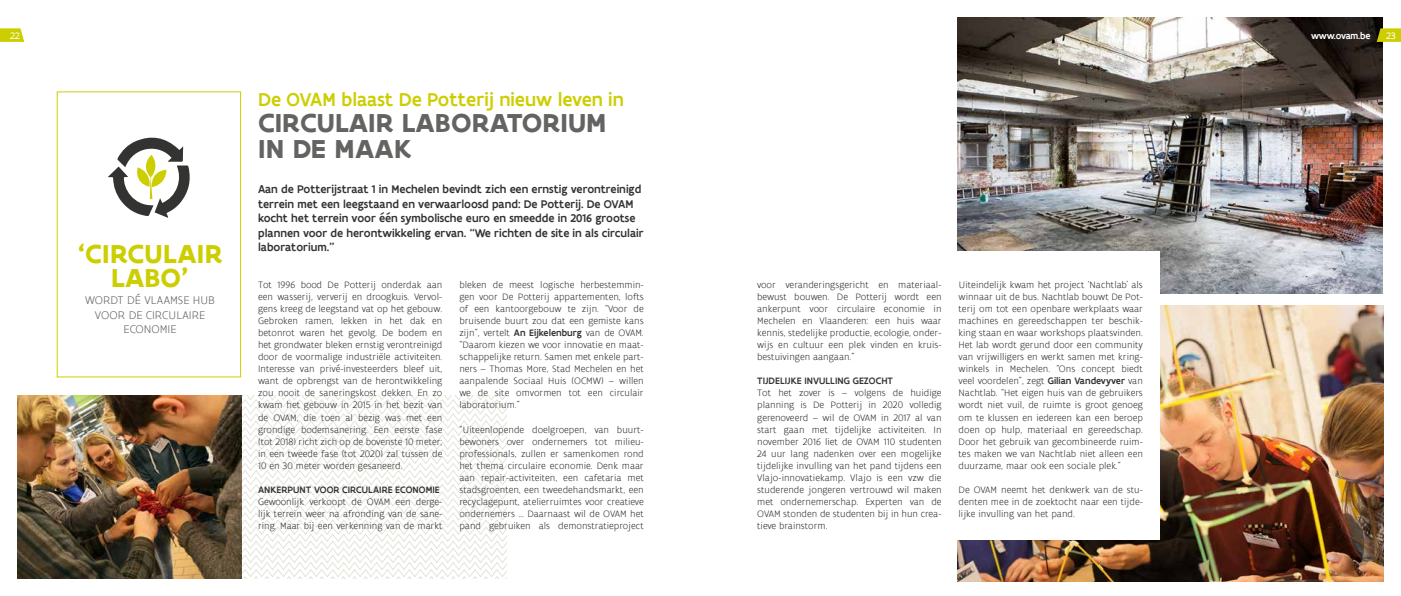
<style>
.page{position:relative;width:1401px;height:596px;background:#fff}
.page>*{position:absolute;margin:0;border:0;box-sizing:border-box;transform-origin:0 0}
.t1{font:700 28px/26px "Flanders Art Sans";letter-spacing:.005em;color:#636462}
.t2{font:700 28px/24px "Flanders Art Sans";letter-spacing:.015em;color:#cdce00;text-align:center}
.t3{font:500 20px "Flanders Art Sans";color:#cdce00}
.t4{font:500 12px/14.4px "Flanders Art Sans";color:#333332}
.t5{font:300 12px/14.4px "Flanders Art Sans";letter-spacing:-.005em;color:#636462;text-align:center}
.t6{font:300 10px/12px "Flanders Art Sans";color:#333332;text-align:justify}
.t7{font:500 10px "Flanders Art Sans";letter-spacing:.005em;color:#333332}
.t8{font:500 10px "Flanders Art Sans";letter-spacing:-.025em;color:#fff}
.t9{font:10px "Flanders Art Sans";color:#fff;scale:1.05 1}
.s1{font-weight:500}
</style>
<div class="page">
<img style="left:17px;top:395px;width:224px;height:183px">
<svg style="left:241px;top:395px;width:265px;height:183px"></svg>
<img style="left:957px;top:17px;width:425px;height:276px">
<svg style="left:0;top:28px;width:24px;height:14px"></svg>
<svg style="left:1376px;top:28px;width:24px;height:14px"></svg>
<img style="left:957px;top:305px;width:426px;height:276px">
<div style="left:738px;top:251px;width:421px;height:288px;background:#fff"></div>
<div style="left:57px;top:91px;width:184px;height:286px;border:1px solid #cdce00"></div>
<svg style="left:108px;top:137px;width:82px;height:81px"></svg>
<p class="t9" style="left:10px;top:30px;width:11px">22</p>
<p class="t8" style="left:1310px;top:29px;width:61px">www.ovam.be</p>
<p class="t9" style="left:1385px;top:30px;width:11px">23</p>
<h1 class="t2" style="left:77px;top:242px;width:147px">‘CIRCULAIR<br>LABO’</h1>
<p class="t5" style="left:85px;top:293px;width:131px">WORDT DÉ VLAAMSE HUB<br>VOOR DE CIRCULAIRE<br>ECONOMIE</p>
<h2 class="t3" style="left:258px;top:87px;width:367px">De OVAM blaast De Potterij nieuw leven in</h2>
<h1 class="t1" style="left:258px;top:110px;width:350px">CIRCULAIR LABORATORIUM<br>IN DE MAAK</h1>
<p class="t4" style="left:258px;top:182px;width:387px">Aan de Potterijstraat 1 in Mechelen bevindt zich een ernstig verontreinigd terrein met een leegstaand en verwaarloosd pand: De Potterij. De OVAM kocht het terrein voor één symbolische euro en smeedde in 2016 grootse plannen voor de herontwikkeling ervan. “We richten de site in als circulair laboratorium.”</p>
<p class="t6" style="left:258px;top:279px;width:186px">Tot 1996 bood De Potterij onderdak aan een wasserij, ververij en droogkuis. Vervol&shy;gens kreeg de leegstand vat op het gebouw.<br>Gebroken ramen, lekken in het dak en betonrot waren het gevolg. De bodem en het grondwater bleken ernstig verontreinigd door de voormalige industriële activiteiten.<br>Interesse van privé-investeerders bleef uit, want de opbrengst van de herontwikkeling zou nooit de saneringskost dekken. En zo kwam het gebouw in 2015 in het bezit van de OVAM, die toen al bezig was met een grondige bodemsanering. Een eerste fase (tot 2018) richt zich op de bovenste 10 meter; in een tweede fase (tot 2020) zal tussen de 10 en 30 meter worden gesaneerd.</p>
<p class="t7" style="left:258px;top:482px;width:183px">ANKERPUNT VOOR CIRCULAIRE ECONOMIE</p>
<p class="t6" style="left:258px;top:495px;width:186px">Gewoonlijk verkoopt de OVAM een derge&shy;lijk terrein weer na afronding van de sane&shy;ring. Maar bij een verkenning van de markt</p>
<p class="t6" style="left:459px;top:279px;width:186px">bleken de meest logische herbestemmin&shy;gen voor De Potterij appartementen, lofts of een kantoorgebouw te zijn. “Voor de bruisende buurt zou dat een gemiste kans zijn”, vertelt <span class="s1">An Eijkelenburg</span> van de OVAM. “Daarom kiezen we voor innovatie en maat&shy;schappelijke return. Samen met enkele part&shy;ners – Thomas More, Stad Mechelen en het aanpalende Sociaal Huis (OCMW) – willen we de site omvormen tot een circulair laboratorium.”</p>
<p class="t6" style="left:459px;top:423px;width:186px">“Uiteenlopende doelgroepen, van buurt&shy;bewoners over ondernemers tot milieu&shy;professionals, zullen er samenkomen rond het thema circulaire economie. Denk maar aan repair-activiteiten, een cafetaria met stadsgroenten, een tweedehandsmarkt, een recyclagepunt, atelierruimtes voor creatieve ondernemers … Daarnaast wil de OVAM het pand gebruiken als demonstratieproject</p>
<p class="t6" style="left:757px;top:279px;width:186px">voor veranderingsgericht en materiaal&shy;bewust bouwen. De Potterij wordt een ankerpunt voor circulaire economie in Mechelen en Vlaanderen: een huis waar kennis, stedelijke productie, ecologie, onder&shy;wijs en cultuur een plek vinden en kruis&shy;bestuivingen aangaan.”</p>
<p class="t7" style="left:757px;top:374px;width:137px">TIJDELIJKE INVULLING GEZOCHT</p>
<p class="t6" style="left:757px;top:387px;width:186px">Tot het zover is – volgens de huidige planning is De Potterij in 2020 volledig gerenoveerd – wil de OVAM in 2017 al van start gaan met tijdelijke activiteiten. In november 2016 liet de OVAM 110 studenten 24 uur lang nadenken over een mogelijke tijdelijke invulling van het pand tijdens een Vlajo-innovatiekamp. Vlajo is een vzw die studerende jongeren vertrouwd wil maken met ondernemerschap. Experten van de OVAM stonden de studenten bij in hun crea&shy;tieve brainstorm.</p>
<p class="t6" style="left:958px;top:279px;width:186px">Uiteindelijk kwam het project ‘Nachtlab’ als winnaar uit de bus. Nachtlab bouwt De Pot&shy;terij om tot een openbare werkplaats waar machines en gereedschappen ter beschik&shy;king staan en waar workshops plaatsvinden.<br>Het lab wordt gerund door een community van vrijwilligers en werkt samen met kring&shy;winkels in Mechelen. “Ons concept biedt veel voordelen”, zegt <span class="s1">Gilian Vandevyver</span> van Nachtlab. “Het eigen huis van de gebruikers wordt niet vuil, de ruimte is groot genoeg om te klussen en iedereen kan een beroep doen op hulp, materiaal en gereedschap.<br>Door het gebruik van gecombineerde ruim&shy;tes maken we van Nachtlab niet alleen een duurzame, maar ook een sociale plek.”</p>
<p class="t6" style="left:958px;top:483px;width:186px">De OVAM neemt het denkwerk van de stu&shy;denten mee in de zoektocht naar een tijde&shy;lijke invulling van het pand.</p>
</div>
